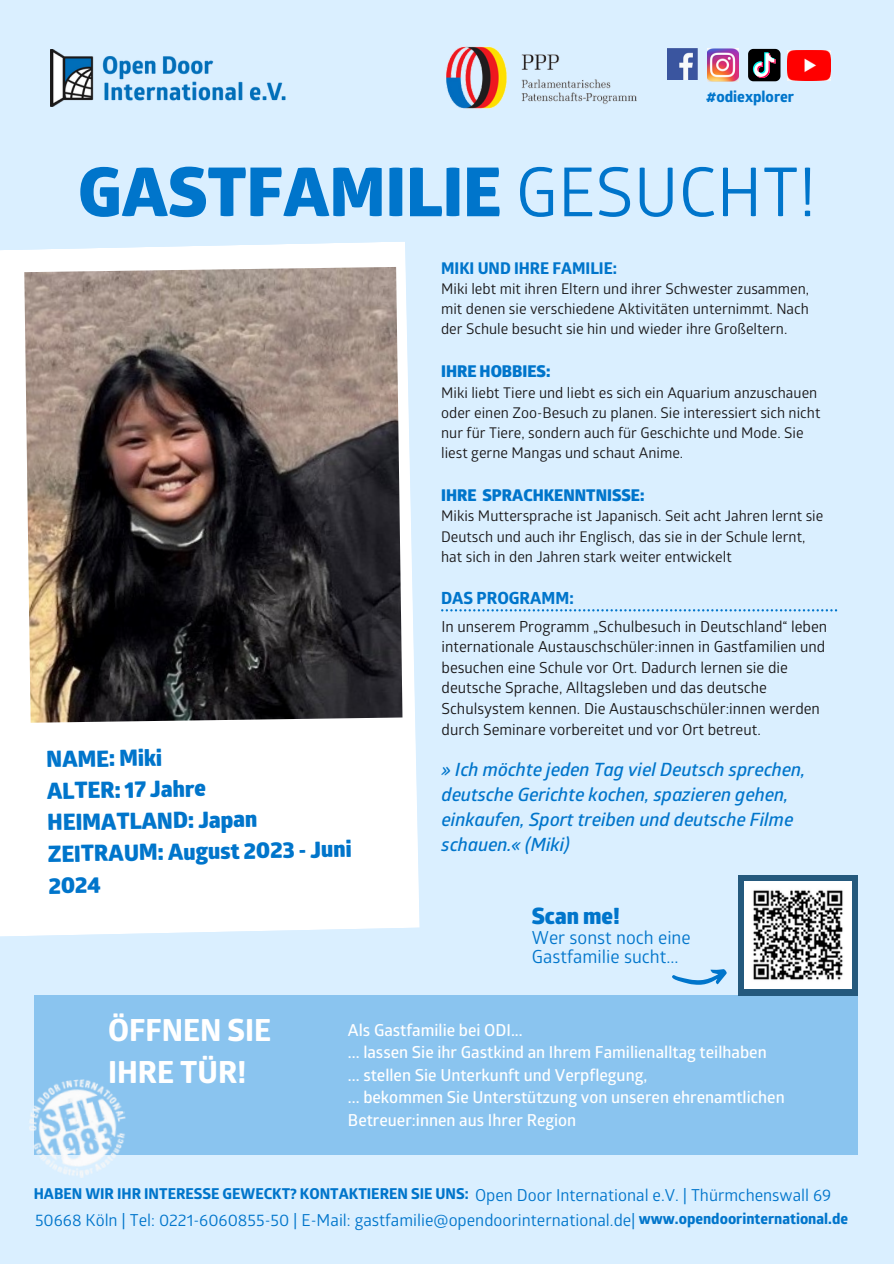
<style>
.page{position:relative;width:894px;height:1264px;background:#fff}
.page>*{position:absolute;margin:0;border:0;box-sizing:border-box;transform-origin:0 0}
.t1{font:800 67.5px "Glober";color:#0075cb}
.t2{font:800 30.45px "Glober";color:#fff}
.t3{font:800 22.5px/31.5px "Glober";color:#0075cb}
.t4{font:italic 600 18.3px/25.2px "Glober";color:#0075cb}
.t5{font:18px/19.2px "Glober";color:#0075cb}
.t6{font:800 16.8px "Glober";color:#0075cb}
.t7{font:600 16.5px/22.5px "Glober";color:#fff}
.t8{font:16.5px "Glober";color:#0075cb}
.t9{font:800 16.2px "Glober";color:#0075cb}
.t10{font:800 16.2px "Glober";color:#0075cb}
.t11{font:15.3px/20.5px "Glober";color:#191718}
.t12{font:800 15.15px "Glober";color:#0075cb}
.t13{font:800 15px "Glober";color:#0075cb}
.t14{font:14.7px/20.2px "Glober";color:#191718}
.s1{font-weight:400}
</style>
<div class="page">
<div style="left:0;top:0;width:893px;height:1263px;background:#daefff"></div>
<svg style="left:0;top:242px;width:419px;height:694px;background:#fcfdfe"></svg>
<img style="left:24px;top:267px;width:378px;height:455px">
<img style="left:51px;top:50px;width:235px;height:56px">
<img style="left:446px;top:46px;width:191px;height:63px">
<img style="left:667px;top:49px;width:30px;height:30px">
<img style="left:707px;top:49px;width:31px;height:32px">
<img style="left:787px;top:50px;width:43px;height:30px">
<svg style="left:748px;top:49px;width:32px;height:32px"></svg>
<svg style="left:441px;top:609px;width:395px;height:2px"></svg>
<div style="left:34px;top:995px;width:823px;height:159px;background:#8ac4ef"></div>
<img style="left:29px;top:1079px;width:102px;height:99px">
<div style="left:738px;top:874px;width:119px;height:121px;background:#24597d"></div>
<img style="left:744px;top:881px;width:107px;height:107px">
<svg style="left:672px;top:969px;width:55px;height:16px"></svg>
<p class="t12" style="left:706px;top:87px;width:89px">#odiexplorer</p>
<p class="t1" style="left:78px;top:153px;width:739px">GASTFAMILIE <span class="s1">GESUCHT!</span></p>
<p class="t3" style="left:46px;top:744px;width:117px;rotate:-1deg">NAME: Miki</p>
<p class="t3" style="left:47px;top:776px;width:160px;rotate:-1deg">ALTER: 17 Jahre</p>
<p class="t3" style="left:47px;top:807px;width:211px;rotate:-1deg">HEIMATLAND: Japan</p>
<p class="t3" style="left:48px;top:839px;width:305px;rotate:-1deg">ZEITRAUM: August 2023 - Juni<br>2024</p>
<p class="t10" style="left:441px;top:258px;width:177px">MIKI UND IHRE FAMILIE:</p>
<p class="t14" style="left:441px;top:279px;width:369px;text-align:justify">Miki lebt mit ihren Eltern und ihrer Schwester zusammen, mit denen sie verschiedene Aktivitäten unternimmt. Nach der Schule besucht sie hin und wieder ihre Großeltern.</p>
<p class="t9" style="left:441px;top:362px;width:111px">IHRE HOBBIES:</p>
<p class="t14" style="left:441px;top:383px;width:380px">Miki liebt Tiere und liebt es sich ein Aquarium anzuschauen oder einen Zoo-Besuch zu planen. Sie interessiert sich nicht nur für Tiere, sondern auch für Geschichte und Mode. Sie liest gerne Mangas und schaut Anime.</p>
<p class="t9" style="left:441px;top:486px;width:205px">IHRE SPRACHKENNTNISSE:</p>
<p class="t14" style="left:441px;top:506px;width:383px">Mikis Muttersprache ist Japanisch. Seit acht Jahren lernt sie<br>Deutsch und auch ihr Englisch, das sie in der Schule lernt, hat sich in den Jahren stark weiter entwickelt</p>
<p class="t6" style="left:441px;top:588px;width:134px">DAS PROGRAMM:</p>
<p class="t11" style="left:441px;top:616px;width:387px">In unserem Programm „Schulbesuch in Deutschland“ leben internationale Austauschschüler:innen in Gastfamilien und</p>
<p class="t11" style="left:441px;top:657px;width:380px">besuchen eine Schule vor Ort. Dadurch lernen sie die deutsche Sprache, Alltagsleben und das deutsche Schulsystem kennen. Die Austauschschüler:innen werden durch Seminare vorbereitet und vor Ort betreut.</p>
<p class="t4" style="left:441px;top:757px;width:365px">» Ich möchte jeden Tag viel Deutsch sprechen, deutsche Gerichte kochen, spazieren gehen, einkaufen, Sport treiben und deutsche Filme schauen.« (Miki)</p>
<p class="t3" style="left:531px;top:901px;width:90px">Scan me!</p>
<p class="t5" style="left:531px;top:928px;width:160px">Wer sonst noch eine<br>Gastfamilie sucht...</p>
<p class="t2" style="left:108px;top:1012px;width:164px">ÖFFNEN SIE</p>
<p class="t2" style="left:108px;top:1053px;width:140px">IHRE TÜR!</p>
<p class="t7" style="left:348px;top:1019px;width:176px">Als Gastfamilie bei ODI...</p>
<p class="t7" style="left:348px;top:1041px;width:420px">... lassen Sie ihr Gastkind an Ihrem Familienalltag teilhaben</p>
<p class="t7" style="left:348px;top:1064px;width:301px">... stellen Sie Unterkunft und Verpflegung,</p>
<p class="t7" style="left:348px;top:1086px;width:438px">... bekommen Sie Unterstützung von unseren ehrenamtlichen<br>Betreuer:innen aus Ihrer Region</p>
<p class="t13" style="left:34px;top:1184px;width:436px">HABEN WIR IHR INTERESSE GEWECKT? KONTAKTIEREN SIE UNS:</p>
<p class="t8" style="left:475px;top:1185px;width:357px">Open Door International e.V. | Thürmchenswall 69</p>
<p class="t8" style="left:35px;top:1210px;width:602px">50668 Köln | Tel: 0221-6060855-50 | E-Mail: gastfamilie@opendoorinternational.de|</p>
<p class="t13" style="left:638px;top:1209px;width:211px">www.opendoorinternational.de</p>
</div>
